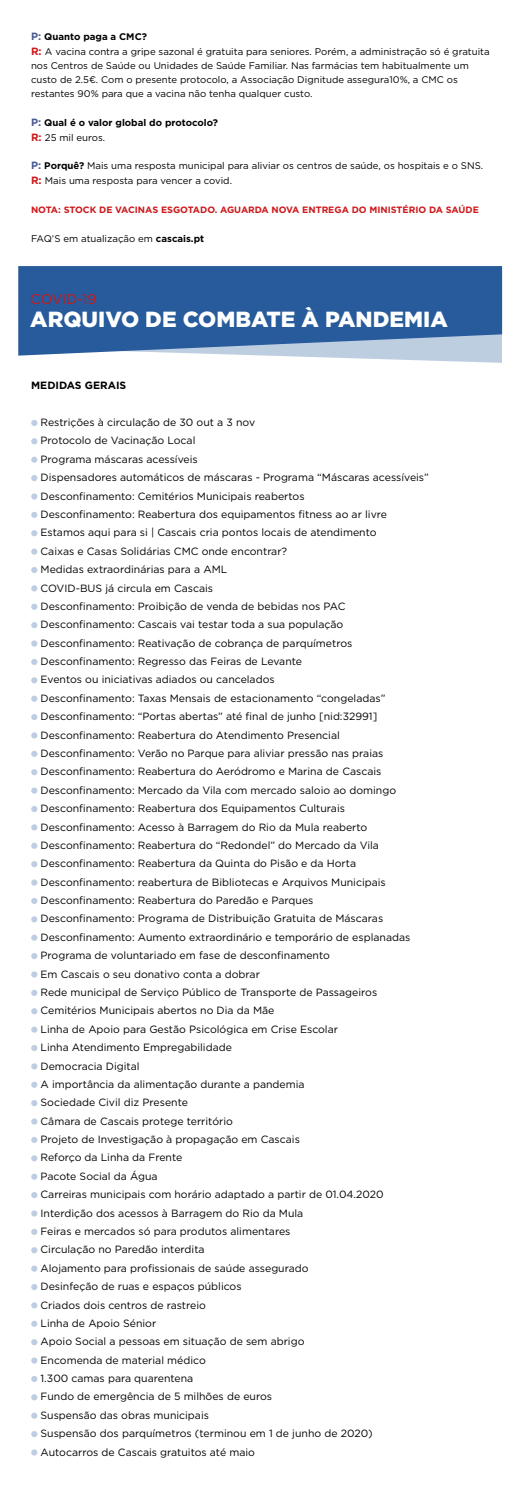
<style>
.page{position:relative;width:521px;height:1489px;background:#fff}
.page>*{position:absolute;margin:0;border:0;box-sizing:border-box;transform-origin:0 0}
.t1{font:900 21.88px "Gotham";color:#fff}
.t2{font:14px "Gotham";color:#cd171a}
.t3{font:10.5px/18.4px "Gotham";color:#000}
.t4{font:700 10.5px "Gotham";color:#000}
.t5{font:9.62px/14.9px "Gotham";color:#000}
.t6{font:700 9.62px/14.9px "Gotham";color:#000}
.t7{font:700 9.19px "Gotham";color:#cd171a}
.s1{font-weight:700;font-size:10.5px;color:#475893}
.s2{font-weight:700}
.s3{font-weight:700;font-size:10.5px;color:#cd171a}
.s4{font-size:10.5px;color:#475893}
.s5{font-size:10.5px;color:#cd171a}
.s6{font-weight:400}
</style>
<div class="page">
<svg style="left:18px;top:266px;width:484px;height:89px"></svg>
<svg style="left:21px;top:268px;width:481px;height:95px;background:#4874aa"></svg>
<svg style="left:31px;top:420px;width:6px;height:6px"></svg>
<svg style="left:31px;top:438px;width:6px;height:6px"></svg>
<div style="left:31px;top:456px;width:6px;height:7px;background:#becee1;border-radius:50%"></div>
<svg style="left:31px;top:475px;width:6px;height:6px"></svg>
<svg style="left:31px;top:493px;width:6px;height:6px"></svg>
<div style="left:31px;top:511px;width:6px;height:7px;background:#becee1;border-radius:50%"></div>
<svg style="left:31px;top:530px;width:6px;height:6px"></svg>
<svg style="left:31px;top:548px;width:6px;height:6px"></svg>
<svg style="left:31px;top:567px;width:6px;height:6px"></svg>
<svg style="left:31px;top:585px;width:6px;height:6px"></svg>
<div style="left:31px;top:603px;width:6px;height:7px;background:#becee1;border-radius:50%"></div>
<svg style="left:31px;top:622px;width:6px;height:6px"></svg>
<svg style="left:31px;top:640px;width:6px;height:6px"></svg>
<div style="left:31px;top:658px;width:6px;height:7px;background:#becee1;border-radius:50%"></div>
<svg style="left:31px;top:677px;width:6px;height:6px"></svg>
<svg style="left:31px;top:695px;width:6px;height:6px"></svg>
<svg style="left:31px;top:714px;width:6px;height:6px"></svg>
<svg style="left:31px;top:732px;width:6px;height:6px"></svg>
<div style="left:31px;top:750px;width:6px;height:7px;background:#becee1;border-radius:50%"></div>
<svg style="left:31px;top:769px;width:6px;height:6px"></svg>
<svg style="left:31px;top:787px;width:6px;height:6px"></svg>
<svg style="left:31px;top:805px;width:6px;height:7px"></svg>
<svg style="left:31px;top:824px;width:6px;height:6px"></svg>
<svg style="left:31px;top:842px;width:6px;height:6px"></svg>
<svg style="left:31px;top:861px;width:6px;height:6px"></svg>
<svg style="left:31px;top:879px;width:6px;height:6px"></svg>
<div style="left:31px;top:897px;width:6px;height:7px;background:#becee1;border-radius:50%"></div>
<svg style="left:31px;top:916px;width:6px;height:6px"></svg>
<svg style="left:31px;top:934px;width:6px;height:6px"></svg>
<svg style="left:31px;top:952px;width:6px;height:7px"></svg>
<svg style="left:31px;top:971px;width:6px;height:6px"></svg>
<svg style="left:31px;top:989px;width:6px;height:6px"></svg>
<svg style="left:31px;top:1008px;width:6px;height:6px"></svg>
<svg style="left:31px;top:1026px;width:6px;height:6px"></svg>
<svg style="left:31px;top:1044px;width:6px;height:7px"></svg>
<svg style="left:31px;top:1063px;width:6px;height:6px"></svg>
<svg style="left:31px;top:1081px;width:6px;height:6px"></svg>
<svg style="left:31px;top:1099px;width:6px;height:7px"></svg>
<svg style="left:31px;top:1118px;width:6px;height:6px"></svg>
<svg style="left:31px;top:1137px;width:6px;height:5px"></svg>
<svg style="left:31px;top:1155px;width:6px;height:6px"></svg>
<svg style="left:31px;top:1173px;width:6px;height:6px"></svg>
<svg style="left:31px;top:1191px;width:6px;height:7px"></svg>
<svg style="left:31px;top:1210px;width:6px;height:6px"></svg>
<svg style="left:31px;top:1228px;width:6px;height:6px"></svg>
<svg style="left:31px;top:1246px;width:6px;height:7px"></svg>
<svg style="left:31px;top:1265px;width:6px;height:6px"></svg>
<svg style="left:31px;top:1284px;width:6px;height:5px"></svg>
<svg style="left:31px;top:1302px;width:6px;height:6px"></svg>
<svg style="left:31px;top:1320px;width:6px;height:6px"></svg>
<svg style="left:31px;top:1338px;width:6px;height:7px"></svg>
<svg style="left:31px;top:1357px;width:6px;height:6px"></svg>
<svg style="left:31px;top:1376px;width:6px;height:5px"></svg>
<svg style="left:31px;top:1393px;width:6px;height:7px"></svg>
<svg style="left:31px;top:1412px;width:6px;height:6px"></svg>
<svg style="left:31px;top:1431px;width:6px;height:5px"></svg>
<svg style="left:31px;top:1449px;width:6px;height:6px"></svg>
<p class="t5" style="left:31px;top:29px;width:460px"><span class="s1">P:</span> <span class="s2">Quanto paga a CMC?<br></span><span class="s3">R:</span> A vacina contra a gripe sazonal é gratuita para seniores. Porém, a administração só é gratuita</p>
<p class="t5" style="left:31px;top:58px;width:439px;line-height:14px">nos Centros de Saúde ou Unidades de Saúde Familiar. Nas farmácias tem habitualmente um custo de 2.5€. Com o presente protocolo, a Associação Dignitude assegura10%, a CMC os restantes 90% para que a vacina não tenha qualquer custo.</p>
<p class="t6" style="left:31px;top:115px;width:188px"><span class="s4">P:</span> Qual é o valor global do protocolo?<br><span class="s5">R:</span> <span class="s6">25 mil euros.</span></p>
<p class="t5" style="left:31px;top:158px;width:454px"><span class="s1">P:</span> <span class="s2">Porquê?</span> Mais uma resposta municipal para aliviar os centros de saúde, os hospitais e o SNS.<br><span class="s3">R:</span> Mais uma resposta para vencer a covid.</p>
<p class="t7" style="left:31px;top:204px;width:449px">NOTA: STOCK DE VACINAS ESGOTADO. AGUARDA NOVA ENTREGA DO MINISTÉRIO DA SAÚDE</p>
<p class="t5" style="left:31px;top:231px;width:175px">FAQ’S em atualização em <span class="s2">cascais.pt</span></p>
<h2 class="t2" style="left:30px;top:290px;width:68px">COVID-19</h2>
<h1 class="t1" style="left:30px;top:304px;width:419px">ARQUIVO DE COMBATE À PANDEMIA</h1>
<p class="t4" style="left:31px;top:378px;width:97px">MEDIDAS GERAIS</p>
<p class="t3" style="left:41px;top:413px;width:390px">Restrições à circulação de 30 out a 3 nov<br>Protocolo de Vacinação Local<br>Programa máscaras acessíveis<br>Dispensadores automáticos de máscaras - Programa “Máscaras acessíveis” Desconfinamento: Cemitérios Municipais reabertos<br>Desconfinamento: Reabertura dos equipamentos fitness ao ar livre Estamos aqui para si | Cascais cria pontos locais de atendimento<br>Caixas e Casas Solidárias CMC onde encontrar?<br>Medidas extraordinárias para a AML<br>COVID-BUS já circula em Cascais<br>Desconfinamento: Proibição de venda de bebidas nos PAC Desconfinamento: Cascais vai testar toda a sua população Desconfinamento: Reativação de cobrança de parquímetros Desconfinamento: Regresso das Feiras de Levante<br>Eventos ou iniciativas adiados ou cancelados<br>Desconfinamento: Taxas Mensais de estacionamento “congeladas” Desconfinamento: “Portas abertas” até final de junho [nid:32991] Desconfinamento: Reabertura do Atendimento Presencial Desconfinamento: Verão no Parque para aliviar pressão nas praias Desconfinamento: Reabertura do Aeródromo e Marina de Cascais Desconfinamento: Mercado da Vila com mercado saloio ao domingo Desconfinamento: Reabertura dos Equipamentos Culturais Desconfinamento: Acesso à Barragem do Rio da Mula reaberto Desconfinamento: Reabertura do “Redondel” do Mercado da Vila Desconfinamento: Reabertura da Quinta do Pisão e da Horta Desconfinamento: reabertura de Bibliotecas e Arquivos Municipais Desconfinamento: Reabertura do Paredão e Parques<br>Desconfinamento: Programa de Distribuição Gratuita de Máscaras Desconfinamento: Aumento extraordinário e temporário de esplanadas Programa de voluntariado em fase de desconfinamento<br>Em Cascais o seu donativo conta a dobrar<br>Rede municipal de Serviço Público de Transporte de Passageiros Cemitérios Municipais abertos no Dia da Mãe<br>Linha de Apoio para Gestão Psicológica em Crise Escolar<br>Linha Atendimento Empregabilidade<br>Democracia Digital<br>A importância da alimentação durante a pandemia<br>Sociedade Civil diz Presente<br>Câmara de Cascais protege território<br>Projeto de Investigação à propagação em Cascais<br>Reforço da Linha da Frente<br>Pacote Social da Água<br>Carreiras municipais com horário adaptado a partir de 01.04.2020<br>Interdição dos acessos à Barragem do Rio da Mula<br>Feiras e mercados só para produtos alimentares<br>Circulação no Paredão interdita<br>Alojamento para profissionais de saúde assegurado<br>Desinfeção de ruas e espaços públicos<br>Criados dois centros de rastreio<br>Linha de Apoio Sénior<br>Apoio Social a pessoas em situação de sem abrigo<br>Encomenda de material médico<br>1.300 camas para quarentena<br>Fundo de emergência de 5 milhões de euros<br>Suspensão das obras municipais<br>Suspensão dos parquímetros (terminou em 1 de junho de 2020)<br>Autocarros de Cascais gratuitos até maio</p>
</div>
